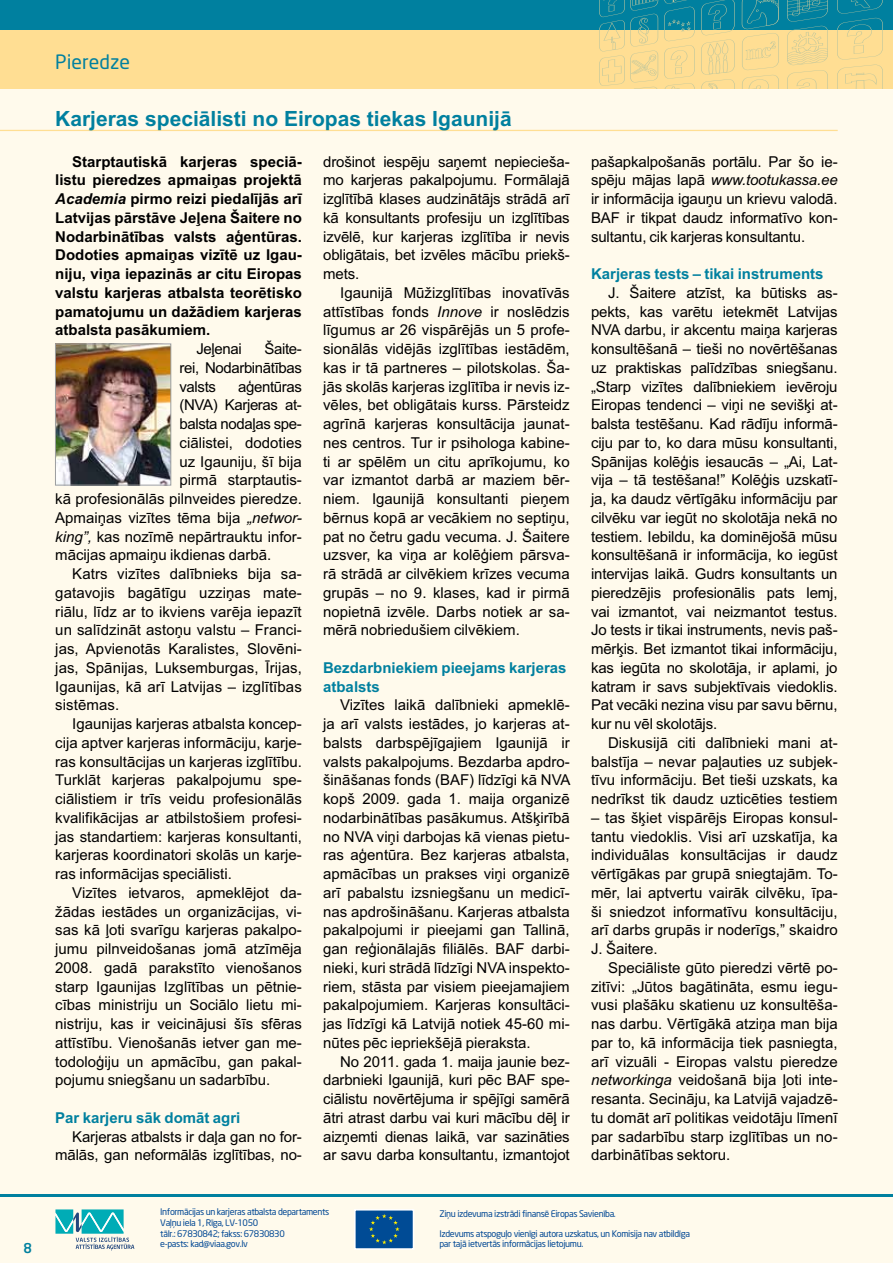
<style>
.page{position:relative;width:893px;height:1263px;background:#fffaec}
.page>*{position:absolute;margin:0;border:0;box-sizing:border-box;transform-origin:0 0}
.t1{font:700 21px "Arial";color:#00809f}
.t2{font:19.5px "Neo Sans";color:#00809f}
.t3{font:15px/18.8px "Arial";color:#000;text-align:justify}
.t4{font:700 15px/18.8px "Arial";color:#000;text-align:justify}
.t5{font:700 15px/18.8px "Arial";color:#00809f}
.t6{font:15px "Arial";letter-spacing:-.025em;color:#000}
.t7{font:500 13.5px "Neo Sans";color:#00809f}
.t8{font:9px/10.8px "Neo Sans";letter-spacing:-.04em;color:#024894}
.s1{font-style:italic}
</style>
<div class="page">
<div style="left:0;top:30px;width:893px;height:59px;background:#ffde93"></div>
<div style="left:0;top:0;width:893px;height:30px;background:#00809f"></div>
<div style="left:355px;top:1210px;width:58px;height:39px;background:#004b95"></div>
<div style="left:354px;top:1209px;width:60px;height:41px;border:2px solid #fff"></div>
<svg style="left:369px;top:1214px;width:31px;height:30px"></svg>
<hr style="left:0;top:1195px;width:893px;height:2px;background:#00809f">
<svg style="left:55px;top:1209px;width:79px;height:41px"></svg>
<svg style="left:701px;top:0;width:34px;height:89px"></svg>
<svg style="left:787px;top:0;width:41px;height:89px"></svg>
<svg style="left:837px;top:0;width:46px;height:89px"></svg>
<svg style="left:664px;top:0;width:31px;height:89px"></svg>
<svg style="left:742px;top:0;width:37px;height:89px"></svg>
<svg style="left:599px;top:0;width:59px;height:89px"></svg>
<hr style="left:0;top:130px;width:838px;height:1px;background:#ffde93">
<img style="left:57px;top:346px;width:112px;height:137px">
<div style="left:55px;top:344px;width:116px;height:141px;border:1px solid #9c9e9f"></div>
<p class="t7" style="left:23px;top:1239px;width:10px">8</p>
<h2 class="t2" style="left:55px;top:50px;width:76px">Pieredze</h2>
<h1 class="t1" style="left:55px;top:106px;width:458px">Karjeras speciālisti no Eiropas tiekas Igaunijā</h1>
<p class="t4" style="left:55px;top:152px;width:248px;text-indent:17px">Starptautiskā karjeras speciā&shy;listu pieredzes apmaiņas projektā <span class="s1">Academia</span> pirmo reizi piedalījās arī Latvijas pārstāve Jeļena Šaitere no Nodarbinātības valsts aģentūras.<br>Dodoties apmaiņas vizītē uz Igau&shy;niju, viņa iepazinās ar citu Eiropas valstu karjeras atbalsta teorētisko pamatojumu un dažādiem karjeras atbalsta pasākumiem.</p>
<p class="t6" style="left:197px;top:340px;width:47px">Jeļenai</p>
<p class="t3" style="left:180px;top:339px;width:124px;text-indent:85px">Šaite&shy;rei, Nodarbinātības valsts</p>
<p class="t6" style="left:238px;top:378px;width:65px">aģentūras</p>
<p class="t6" style="left:180px;top:396px;width:124px">(NVA) Karjeras at-</p>
<p class="t6" style="left:180px;top:415px;width:124px">balsta nodaļas spe-</p>
<p class="t3" style="left:180px;top:433px;width:124px">ciālistei, dodoties</p>
<p class="t3" style="left:180px;top:452px;width:124px">uz Igauniju, šī bija</p>
<p class="t3" style="left:180px;top:471px;width:124px">pirmā starptautis-</p>
<p class="t3" style="left:55px;top:489px;width:248px">kā profesionālās pilnveides pieredze.</p>
<p class="t3" style="left:55px;top:508px;width:248px">Apmaiņas vizītes tēma bija <span class="s1">„networ-</span></p>
<p class="t3" style="left:55px;top:527px;width:248px"><span class="s1">king”,</span> kas nozīmē nepārtrauktu infor-</p>
<p class="t3" style="left:55px;top:546px;width:217px">mācijas apmaiņu ikdienas darbā.</p>
<p class="t3" style="left:72px;top:564px;width:231px">Katrs vizītes dalībnieks bija sa-</p>
<p class="t3" style="left:55px;top:583px;width:248px">gatavojis bagātīgu uzziņas mate-</p>
<p class="t3" style="left:55px;top:602px;width:248px">riālu, līdz ar to ikviens varēja iepazīt</p>
<p class="t3" style="left:55px;top:621px;width:248px">un salīdzināt astoņu valstu – Franci-</p>
<p class="t3" style="left:55px;top:639px;width:248px">jas, Apvienotās Karalistes, Slovēni-</p>
<p class="t3" style="left:55px;top:658px;width:248px">jas, Spānijas, Luksemburgas, Īrijas,</p>
<p class="t3" style="left:55px;top:677px;width:248px">Igaunijas, kā arī Latvijas – izglītības</p>
<p class="t3" style="left:55px;top:696px;width:65px">sistēmas.</p>
<p class="t3" style="left:72px;top:714px;width:231px">Igaunijas karjeras atbalsta koncep-</p>
<p class="t3" style="left:55px;top:733px;width:248px">cija aptver karjeras informāciju, karje-</p>
<p class="t3" style="left:55px;top:752px;width:248px">ras konsultācijas un karjeras izglītību.</p>
<p class="t3" style="left:55px;top:771px;width:248px">Turklāt karjeras pakalpojumu spe-</p>
<p class="t3" style="left:55px;top:789px;width:248px">ciālistiem ir trīs veidu profesionālās</p>
<p class="t3" style="left:55px;top:808px;width:248px">kvalifikācijas ar atbilstošiem profesi-</p>
<p class="t3" style="left:55px;top:827px;width:248px">jas standartiem: karjeras konsultanti,</p>
<p class="t3" style="left:55px;top:846px;width:248px">karjeras koordinatori skolās un karje-</p>
<p class="t3" style="left:55px;top:864px;width:178px">ras informācijas speciālisti.</p>
<p class="t3" style="left:72px;top:883px;width:231px">Vizītes ietvaros, apmeklējot da-</p>
<p class="t3" style="left:55px;top:902px;width:248px">žādas iestādes un organizācijas, vi-</p>
<p class="t3" style="left:55px;top:921px;width:248px">sas kā ļoti svarīgu karjeras pakalpo-</p>
<p class="t3" style="left:55px;top:939px;width:248px">jumu pilnveidošanas jomā atzīmēja</p>
<p class="t3" style="left:55px;top:958px;width:248px">2008. gadā parakstīto vienošanos</p>
<p class="t3" style="left:55px;top:977px;width:248px">starp Igaunijas Izglītības un pētnie-</p>
<p class="t3" style="left:55px;top:996px;width:248px">cības ministriju un Sociālo lietu mi-</p>
<p class="t3" style="left:55px;top:1014px;width:248px">nistriju, kas ir veicinājusi šīs sfēras</p>
<p class="t3" style="left:55px;top:1033px;width:248px">attīstību. Vienošanās ietver gan me-</p>
<p class="t3" style="left:55px;top:1052px;width:248px">todoloģiju un apmācību, gan pakal-</p>
<p class="t3" style="left:55px;top:1071px;width:217px">pojumu sniegšanu un sadarbību.</p>
<p class="t5" style="left:55px;top:1108px;width:187px">Par karjeru sāk domāt agri</p>
<p class="t3" style="left:55px;top:1127px;width:248px;text-align:right">Karjeras atbalsts ir daļa gan no for&shy;mālās, gan neformālās izglītības, no-</p>
<p class="t3" style="left:323px;top:152px;width:248px">drošinot iespēju saņemt nepiecieša&shy;mo karjeras pakalpojumu. Formālajā izglītībā klases audzinātājs strādā arī kā konsultants profesiju un izglītības izvēlē, kur karjeras izglītība ir nevis obligātais, bet izvēles mācību priekš&shy;mets.</p>
<p class="t3" style="left:323px;top:283px;width:248px;text-indent:17px">Igaunijā Mūžizglītības inovatīvās attīstības fonds <span class="s1">Innove</span> ir noslēdzis līgumus ar 26 vispārējās un 5 profe&shy;sionālās vidējās izglītības iestādēm, kas ir tā partneres – pilotskolas. Ša&shy;jās skolās karjeras izglītība ir nevis iz&shy;vēles, bet obligātais kurss. Pārsteidz agrīnā karjeras konsultācija jaunat&shy;nes centros. Tur ir psihologa kabine&shy;ti ar spēlēm un citu aprīkojumu, ko var izmantot darbā ar maziem bēr&shy;niem. Igaunijā konsultanti pieņem bērnus kopā ar vecākiem no septiņu, pat no četru gadu vecuma. J. Šaitere uzsver, ka viņa ar kolēģiem pārsva&shy;rā strādā ar cilvēkiem krīzes vecuma grupās – no 9. klases, kad ir pirmā nopietnā izvēle. Darbs notiek ar sa&shy;mērā nobriedušiem cilvēkiem.</p>
<p class="t5" style="left:323px;top:658px;width:245px">Bezdarbniekiem pieejams karjeras atbalsts</p>
<p class="t3" style="left:323px;top:696px;width:249px;text-indent:17px">Vizītes laikā dalībnieki apmeklē&shy;ja arī valsts iestādes, jo karjeras at&shy;balsts darbspējīgajiem Igaunijā ir valsts pakalpojums. Bezdarba apdro&shy;šināšanas fonds (BAF) līdzīgi kā NVA kopš 2009. gada 1. maija organizē nodarbinātības pasākumus. Atšķirībā no NVA viņi darbojas kā vienas pietu&shy;ras aģentūra. Bez karjeras atbalsta, apmācības un prakses viņi organizē arī pabalstu izsniegšanu un medicī&shy;nas apdrošināšanu. Karjeras atbalsta pakalpojumi ir pieejami gan Tallinā, gan reģionālajās filiālēs. BAF darbi&shy;nieki, kuri strādā līdzīgi NVA inspekto&shy;riem, stāsta par visiem pieejamajiem pakalpojumiem. Karjeras konsultāci&shy;jas līdzīgi kā Latvijā notiek 45-60 mi&shy;nūtes pēc iepriekšējā pieraksta.</p>
<p class="t3" style="left:323px;top:1052px;width:248px;text-indent:17px">No 2011. gada 1. maija jaunie bez&shy;darbnieki Igaunijā, kuri pēc BAF spe&shy;ciālistu novērtējuma ir spējīgi samērā ātri atrast darbu vai kuri mācību dēļ ir aizņemti dienas laikā, var sazināties ar savu darba konsultantu, izmantojot</p>
<p class="t3" style="left:591px;top:152px;width:248px">pašapkalpošanās portālu. Par šo ie&shy;spēju mājas lapā <span class="s1">www.tootukassa.ee </span>ir informācija igauņu un krievu valodā.<br>BAF ir tikpat daudz informatīvo kon&shy;sultantu, cik karjeras konsultantu.</p>
<p class="t5" style="left:591px;top:264px;width:234px">Karjeras tests – tikai instruments</p>
<p class="t3" style="left:591px;top:283px;width:248px;text-indent:17px">J. Šaitere atzīst, ka būtisks as&shy;pekts, kas varētu ietekmēt Latvijas NVA darbu, ir akcentu maiņa karjeras konsultēšanā – tieši no novērtēšanas uz praktiskas palīdzības sniegšanu. „Starp vizītes dalībniekiem ievēroju Eiropas tendenci – viņi ne sevišķi at&shy;balsta testēšanu. Kad rādīju informā&shy;ciju par to, ko dara mūsu konsultanti, Spānijas kolēģis iesaucās – „Ai, Lat&shy;vija – tā testēšana!” Kolēģis uzskatī&shy;ja, ka daudz vērtīgāku informāciju par cilvēku var iegūt no skolotāja nekā no testiem. Iebildu, ka dominējošā mūsu konsultēšanā ir informācija, ko iegūst intervijas laikā. Gudrs konsultants un pieredzējis profesionālis pats lemj, vai izmantot, vai neizmantot testus.<br>Jo tests ir tikai instruments, nevis paš&shy;mērķis. Bet izmantot tikai informāciju, kas iegūta no skolotāja, ir aplami, jo katram ir savs subjektīvais viedoklis.<br>Pat vecāki nezina visu par savu bērnu, kur nu vēl skolotājs.</p>
<p class="t3" style="left:591px;top:733px;width:248px;text-indent:17px">Diskusijā citi dalībnieki mani at&shy;balstīja – nevar paļauties uz subjek&shy;tīvu informāciju. Bet tieši uzskats, ka nedrīkst tik daudz uzticēties testiem</p>
<p class="t3" style="left:591px;top:808px;width:248px">– tas šķiet vispārējs Eiropas konsul&shy;tantu viedoklis. Visi arī uzskatīja, ka individuālas konsultācijas ir daudz vērtīgākas par grupā sniegtajām. To&shy;mēr, lai aptvertu vairāk cilvēku, īpa&shy;ši sniedzot informatīvu konsultāciju, arī darbs grupās ir noderīgs,” skaidro J. Šaitere.</p>
<p class="t3" style="left:591px;top:958px;width:248px;text-indent:17px">Speciāliste gūto pieredzi vērtē po&shy;zitīvi: „Jūtos bagātināta, esmu iegu&shy;vusi plašāku skatienu uz konsultēša&shy;nas darbu. Vērtīgākā atziņa man bija par to, kā informācija tiek pasniegta, arī vizuāli - Eiropas valstu pieredze <span class="s1">networkinga</span> veidošanā bija ļoti inte&shy;resanta. Secināju, ka Latvijā vajadzē&shy;tu domāt arī politikas veidotāju līmenī par sadarbību starp izglītības un no&shy;darbinātības sektoru.</p>
<p class="t8" style="left:160px;top:1206px;width:171px">Informācijas un karjeras atbalsta departaments Vaļņu iela 1, Rīga, LV-1050<br>tālr.: 67830842; fakss: 67830830<br>e-pasts: kad@viaa.gov.lv</p>
<p class="t8" style="left:439px;top:1203px;width:252px;line-height:19.8px">Ziņu izdevuma izstrādi finansē Eiropas Savienība.<br>Izdevums atspoguļo vienīgi autora uzskatus, un Komisija nav atbildīga</p>
<p class="t8" style="left:439px;top:1238px;width:145px">par tajā ietvertās informācijas lietojumu.</p>
</div>
